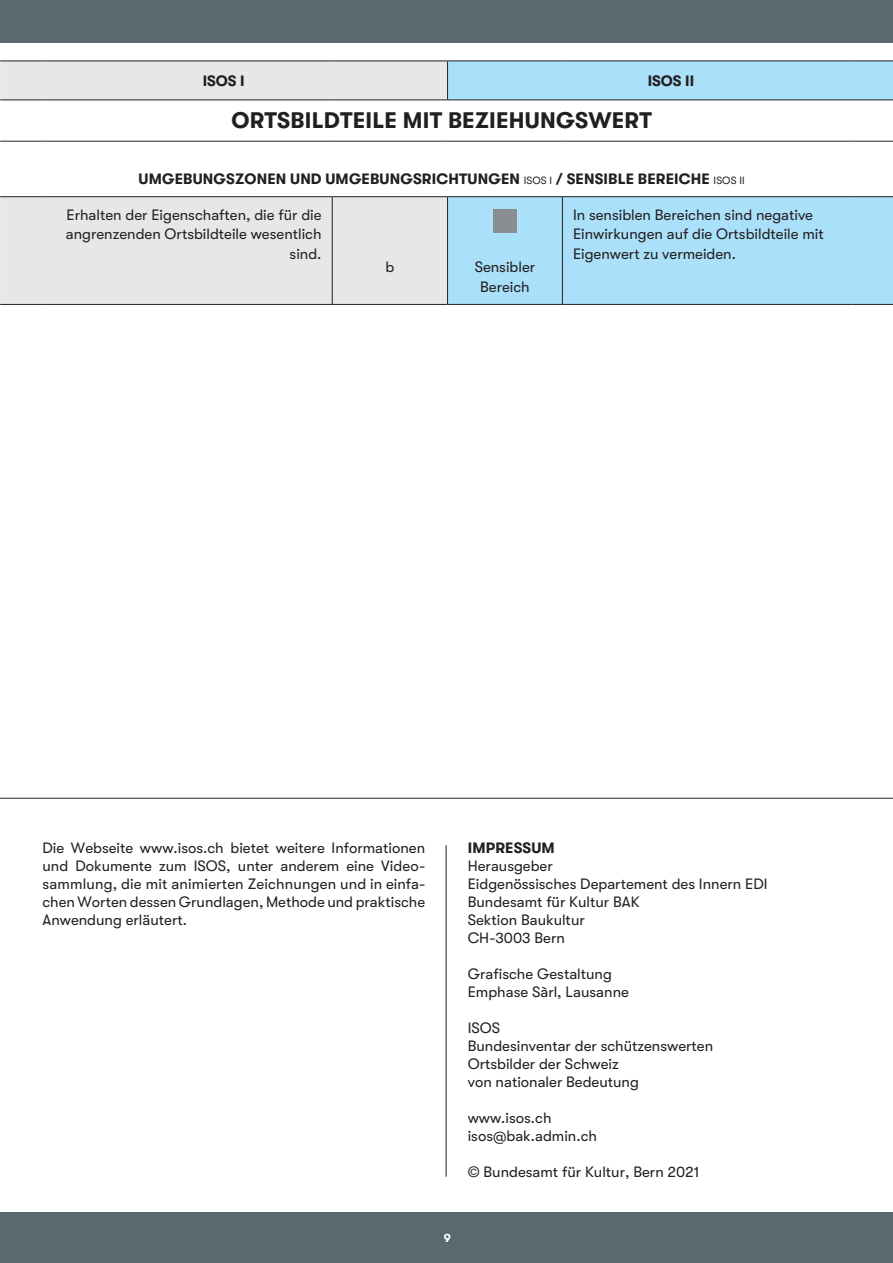
<style>
.page{position:relative;width:893px;height:1263px;background:#fff}
.page>*{position:absolute;margin:0;border:0;box-sizing:border-box;transform-origin:0 0}
.Texte{font:700 22.5px "GT Walsheim";letter-spacing:.01em;color:#231f20}
.Texte-2{font:15px/18px "GT Walsheim";color:#231f20}
.Texte-3{font:700 15px "GT Walsheim";letter-spacing:.01em;color:#231f20}
.t1{font:700 12px "GT Walsheim";color:#fff}
.s1{font-weight:400;font-size:10.5px}
</style>
<div class="page">
<div style="left:0;top:1213px;width:893px;height:50px;background:#59696f"></div>
<div style="left:0;top:0;width:893px;height:43px;background:#59696f"></div>
<svg style="left:0;top:62px;width:448px;height:242px;fill:#e6e7e9"></svg>
<svg style="left:448px;top:62px;width:445px;height:242px;fill:#aae0f9"></svg>
<hr style="left:0;top:100px;width:42px;height:1px;background:#231f20">
<hr style="left:42px;top:100px;width:290px;height:1px;background:#231f20">
<hr style="left:332px;top:100px;width:116px;height:1px;background:#231f20">
<hr style="left:448px;top:100px;width:114px;height:1px;background:#231f20">
<hr style="left:562px;top:100px;width:289px;height:1px;background:#231f20">
<hr style="left:851px;top:100px;width:42px;height:1px;background:#231f20">
<hr style="left:0;top:141px;width:42px;height:1px;background:#231f20">
<hr style="left:42px;top:141px;width:290px;height:1px;background:#231f20">
<hr style="left:332px;top:141px;width:116px;height:1px;background:#231f20">
<hr style="left:448px;top:141px;width:114px;height:1px;background:#231f20">
<hr style="left:562px;top:141px;width:289px;height:1px;background:#231f20">
<hr style="left:851px;top:141px;width:42px;height:1px;background:#231f20">
<hr style="left:0;top:196px;width:42px;height:1px;background:#231f20">
<hr style="left:42px;top:196px;width:290px;height:1px;background:#231f20">
<hr style="left:332px;top:196px;width:116px;height:1px;background:#231f20">
<hr style="left:448px;top:196px;width:114px;height:1px;background:#231f20">
<hr style="left:562px;top:196px;width:289px;height:1px;background:#231f20">
<hr style="left:851px;top:196px;width:42px;height:1px;background:#231f20">
<hr style="left:0;top:304px;width:42px;height:1px;background:#231f20">
<hr style="left:42px;top:304px;width:290px;height:1px;background:#231f20">
<hr style="left:332px;top:304px;width:116px;height:1px;background:#231f20">
<hr style="left:448px;top:304px;width:114px;height:1px;background:#231f20">
<hr style="left:562px;top:304px;width:289px;height:1px;background:#231f20">
<hr style="left:851px;top:304px;width:42px;height:1px;background:#231f20">
<hr style="left:332px;top:197px;width:1px;height:107px;background:#231f20">
<hr style="left:447px;top:197px;width:1px;height:107px;background:#231f20">
<hr style="left:562px;top:197px;width:1px;height:107px;background:#231f20">
<hr style="left:447px;top:61px;width:1px;height:39px;background:#231f20">
<hr style="left:0;top:61px;width:42px;height:1px;background:#231f20">
<hr style="left:42px;top:61px;width:290px;height:1px;background:#231f20">
<hr style="left:332px;top:61px;width:116px;height:1px;background:#231f20">
<hr style="left:448px;top:61px;width:114px;height:1px;background:#231f20">
<hr style="left:562px;top:61px;width:289px;height:1px;background:#231f20">
<hr style="left:851px;top:61px;width:42px;height:1px;background:#231f20">
<div style="left:493px;top:209px;width:24px;height:24px;background:#8b8e90"></div>
<hr style="left:446px;top:845px;width:1px;height:332px;background:#231f20">
<hr style="left:0;top:798px;width:893px;height:1px;background:#231f20">
<p class="Texte-3" style="left:203px;top:72px;width:44px">ISOS I</p>
<p class="Texte-3" style="left:648px;top:72px;width:48px">ISOS II</p>
<p class="Texte" style="left:231px;top:108px;width:422px">ORTSBILDTEILE MIT BEZIEHUNGSWERT</p>
<p class="Texte-3" style="left:139px;top:170px;width:608px">UMGEBUNGSZONEN UND UMGEBUNGSRICHTUNGEN <span class="s1">ISOS I</span> / SENSIBLE BEREICHE <span class="s1">ISOS II</span></p>
<p class="Texte-2" style="left:66px;top:205px;width:257px;line-height:19.5px;text-align:right">Erhalten der Eigenschaften, die für die angrenzenden Ortsbildteile wesentlich sind.</p>
<p class="Texte-2" style="left:385px;top:258px;width:10px">b</p>
<p class="Texte-2" style="left:475px;top:257px;width:62px;line-height:19.5px;text-align:center">Sensibler<br>Bereich</p>
<p class="Texte-2" style="left:573px;top:205px;width:252px;line-height:19.5px">In sensiblen Bereichen sind negative<br>Einwirkungen auf die Ortsbildteile mit<br>Eigenwert zu vermeiden.</p>
<p class="Texte-2" style="left:43px;top:838px;width:384px;text-align:justify">Die Webseite www.isos.ch bietet weitere Informationen und Dokumente zum ISOS, unter anderem eine Video&shy;sammlung, die mit animierten Zeichnungen und in einfa&shy;chen Worten dessen Grundlagen, Methode und praktische Anwendung erläutert.</p>
<p class="Texte-3" style="left:468px;top:839px;width:89px">IMPRESSUM</p>
<p class="Texte-2" style="left:468px;top:856px;width:87px">Herausgeber</p>
<p class="Texte-2" style="left:468px;top:874px;width:301px">Eidgenössisches Departement des Innern EDI</p>
<p class="Texte-2" style="left:468px;top:892px;width:173px">Bundesamt für Kultur BAK</p>
<p class="Texte-2" style="left:468px;top:910px;width:119px">Sektion Baukultur</p>
<p class="Texte-2" style="left:468px;top:928px;width:99px">CH-3003 Bern</p>
<p class="Texte-2" style="left:468px;top:964px;width:146px">Grafische Gestaltung</p>
<p class="Texte-2" style="left:468px;top:982px;width:163px">Emphase Sàrl, Lausanne</p>
<p class="Texte-2" style="left:468px;top:1018px;width:34px">ISOS</p>
<p class="Texte-2" style="left:468px;top:1036px;width:247px">Bundesinventar der schützenswerten<br>Ortsbilder der Schweiz<br>von nationaler Bedeutung</p>
<p class="Texte-2" style="left:468px;top:1108px;width:85px">www.isos.ch</p>
<p class="Texte-2" style="left:468px;top:1126px;width:131px">isos@bak.admin.ch</p>
<p class="Texte-2" style="left:468px;top:1162px;width:233px">© Bundesamt für Kultur, Bern 2021</p>
<p class="t1" style="left:444px;top:1231px;width:9px">9</p>
</div>
